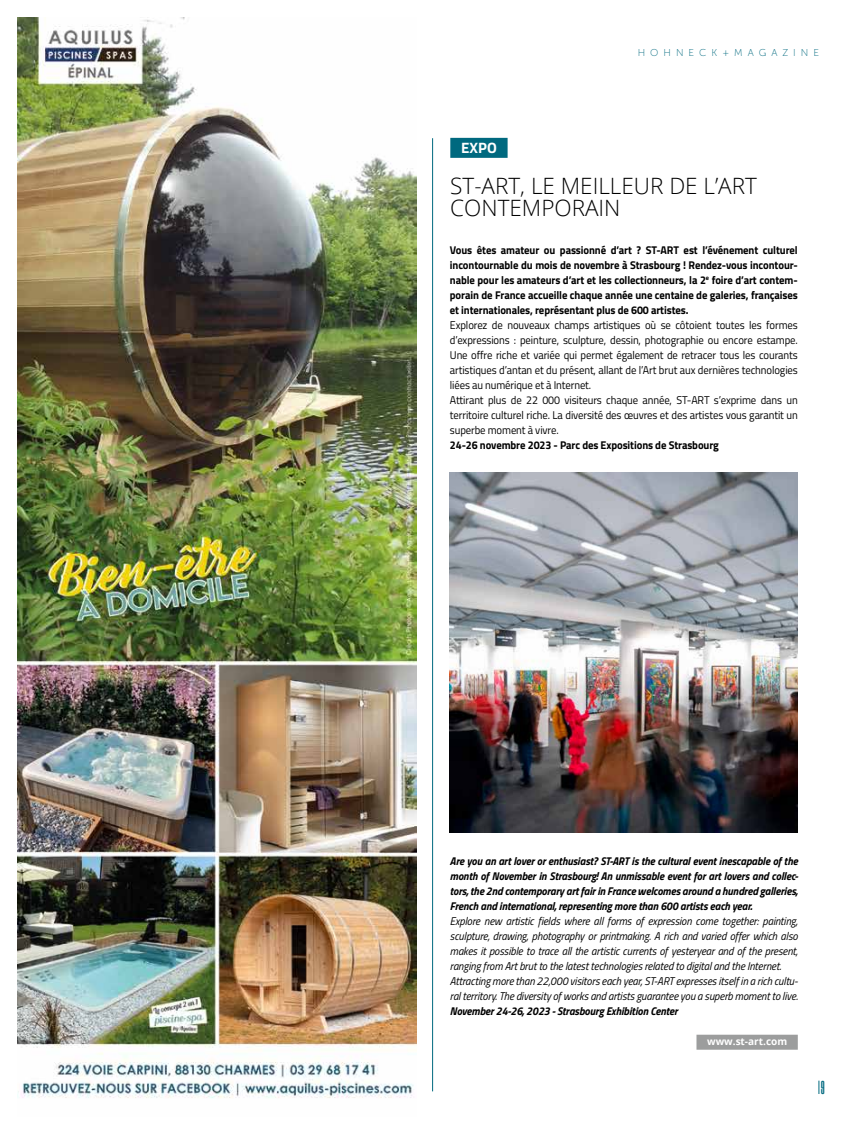
<style>
.page{position:relative;width:851px;height:1134px;background:#fff}
.page>*{position:absolute;margin:0;border:0;box-sizing:border-box;transform-origin:0 0}
.t1{font:300 22.5px/22.5px "Open Sans";color:#000}
.t2{font:16.25px "Droid";color:#00697f}
.t3{font:700 15px "Titillium";color:#fff}
.t4{font:11.25px/15px "Titillium";letter-spacing:-.01em;color:#000;scale:.95 1}
.t5{font:italic 11.25px/15px "Titillium";letter-spacing:-.01em;color:#000;scale:.95 1}
.t6{font:700 11.25px/15px "Titillium";letter-spacing:-.01em;color:#000;text-align:justify;scale:.95 1}
.t7{font:italic 700 11.25px/15px "Titillium";letter-spacing:-.01em;color:#000;text-align:justify;scale:.95 1}
.t8{font:10px "Museo Sans 100";letter-spacing:.5em;color:#00697f}
.t9{font:700 10px "Open Sans";color:#fff}
</style>
<div class="page">
<div style="left:450px;top:138px;width:57px;height:20px;background:#00697f"></div>
<div style="left:696px;top:1035px;width:101px;height:15px;background:#9c9d9d"></div>
<img style="left:449px;top:473px;width:348px;height:359px">
<hr style="left:432px;top:138px;width:1px;height:953px;background:#00697f">
<img style="left:18px;top:18px;width:398px;height:1080px">
<svg style="left:818px;top:1081px;width:1px;height:13px"></svg>
<p class="t8" style="left:637px;top:47px;width:183px">HOHNECK+MAGAZINE</p>
<h3 class="t3" style="left:461px;top:136px;width:37px">EXPO</h3>
<h1 class="t1" style="left:450px;top:174px;width:308px">ST-ART, LE MEILLEUR DE L’ART<br>CONTEMPORAIN</h1>
<p class="t6" style="left:450px;top:242px;width:367px">Vous êtes amateur ou passionné d’art ? ST-ART est l’événement culturel incontournable du mois de novembre à Strasbourg ! Rendez-vous incontour&shy;nable pour les amateurs d’art et les collectionneurs, la 2<sup>e</sup> foire d’art contem&shy;porain de France accueille chaque année une centaine de galeries, françaises et internationales, représentant plus de 600 artistes.</p>
<p class="t4" style="left:450px;top:317px;width:368px">Explorez de nouveaux champs artistiques où se côtoient toutes les formes d’expressions : peinture, sculpture, dessin, photographie ou encore estampe.<br>Une offre riche et variée qui permet également de retracer tous les courants artistiques d’antan et du présent, allant de l’Art brut aux dernières technologies liées au numérique et à Internet.<br>Attirant plus de 22 000 visiteurs chaque année, ST-ART s’exprime dans un territoire culturel riche. La diversité des œuvres et des artistes vous garantit un superbe moment à vivre.</p>
<p class="t6" style="left:450px;top:437px;width:285px">24-26 novembre 2023 - Parc des Expositions de Strasbourg</p>
<p class="t7" style="left:450px;top:853px;width:368px">Are you an art lover or enthusiast? ST-ART is the cultural event inescapable of the month of November in Strasbourg! An unmissable event for art lovers and collec&shy;tors, the 2nd contemporary art fair in France welcomes around a hundred galleries, French and international, representing more than 600 artists each year.</p>
<p class="t5" style="left:450px;top:913px;width:368px">Explore new artistic fields where all forms of expression come together: painting, sculpture, drawing, photography or printmaking. A rich and varied offer which also makes it possible to trace all the artistic currents of yesteryear and of the present, ranging from Art brut to the latest technologies related to digital and the Internet.<br>Attracting more than 22,000 visitors each year, ST-ART expresses itself in a rich cultu&shy;ral territory. The diversity of works and artists guarantee you a superb moment to live.</p>
<p class="t7" style="left:450px;top:1003px;width:241px">November 24-26, 2023 - Strasbourg Exhibition Center</p>
<p class="t9" style="left:707px;top:1035px;width:81px">www.st-art.com</p>
<h2 class="t2" style="left:820px;top:1077px;width:6px">9</h2>
</div>
